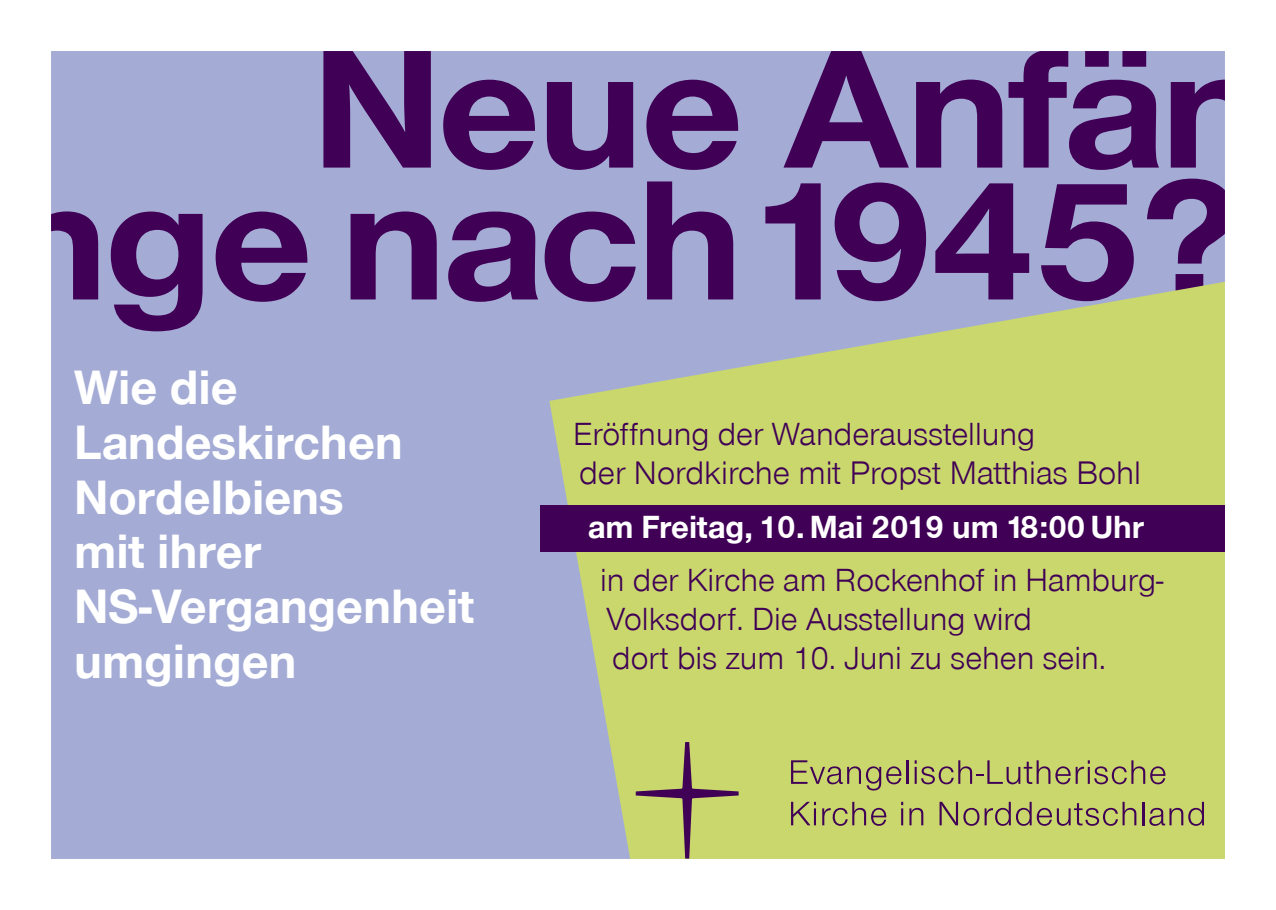
<style>
.page{position:relative;width:1276px;height:910px;background:#fff}
.page>*{position:absolute;margin:0;border:0;box-sizing:border-box;transform-origin:0 0}
.t1{font:700 177px/132px "Nordelbica";letter-spacing:-.02em;color:#400055;text-align:right;scale:1.08 1}
.t2{font:700 49.8px/54.6px "Nordelbica";color:#fff}
.t3{font:33.6px "Nordelbica";color:#400055}
.t4{font:33px/39px "Nordelbica";color:#400055}
.t5{font:700 33px "Nordelbica";color:#fff}
</style>
<div class="page">
<div style="left:16px;top:26px;width:1242px;height:867px;background:#a4acd6"></div>
<svg style="left:549px;top:282px;width:675px;height:576px;fill:#c9d76d"></svg>
<svg style="left:791px;top:760px;width:110px;height:30px"></svg>
<hr style="left:906px;top:760px;width:2px;height:24px;background:#400055">
<svg style="left:914px;top:760px;width:251px;height:24px"></svg>
<svg style="left:791px;top:802px;width:25px;height:23px"></svg>
<svg style="left:822px;top:802px;width:64px;height:24px"></svg>
<svg style="left:901px;top:802px;width:2px;height:23px"></svg>
<svg style="left:909px;top:808px;width:14px;height:17px"></svg>
<svg style="left:939px;top:802px;width:71px;height:24px"></svg>
<svg style="left:1016px;top:802px;width:120px;height:24px"></svg>
<hr style="left:1142px;top:802px;width:2px;height:23px;background:#400055">
<svg style="left:1149px;top:802px;width:55px;height:24px"></svg>
<svg style="left:636px;top:742px;width:102px;height:116px"></svg>
<div style="left:0;top:0;width:1276px;height:910px;border:51px solid #fff"></div>
<div style="left:540px;top:505px;width:685px;height:46px;background:#400055"></div>
<h1 class="t1" style="left:1px;top:42px;width:1174px">Neue Anfän nge nach1945?</h1>
<h2 class="t2" style="left:74px;top:360px;width:402px">Wie die<br>Landeskirchen<br>Nordelbiens<br>mit ihrer<br>NS-Vergangenheit umgingen</h2>
<p class="t4" style="left:573px;top:415px;width:464px">Eröffnung der Wanderausstellung</p>
<p class="t3" style="left:579px;top:454px;width:563px">der Nordkirche mit Propst Matthias Bohl</p>
<p class="t5" style="left:588px;top:507px;width:557px">am Freitag, 10. Mai 2019 um 18:00 Uhr</p>
<p class="t4" style="left:600px;top:561px;width:565px">in der Kirche am Rockenhof in Hamburg-<br>Volksdorf. Die Ausstellung wird<br>dort bis zum 10. Juni zu sehen sein.</p>
</div>
